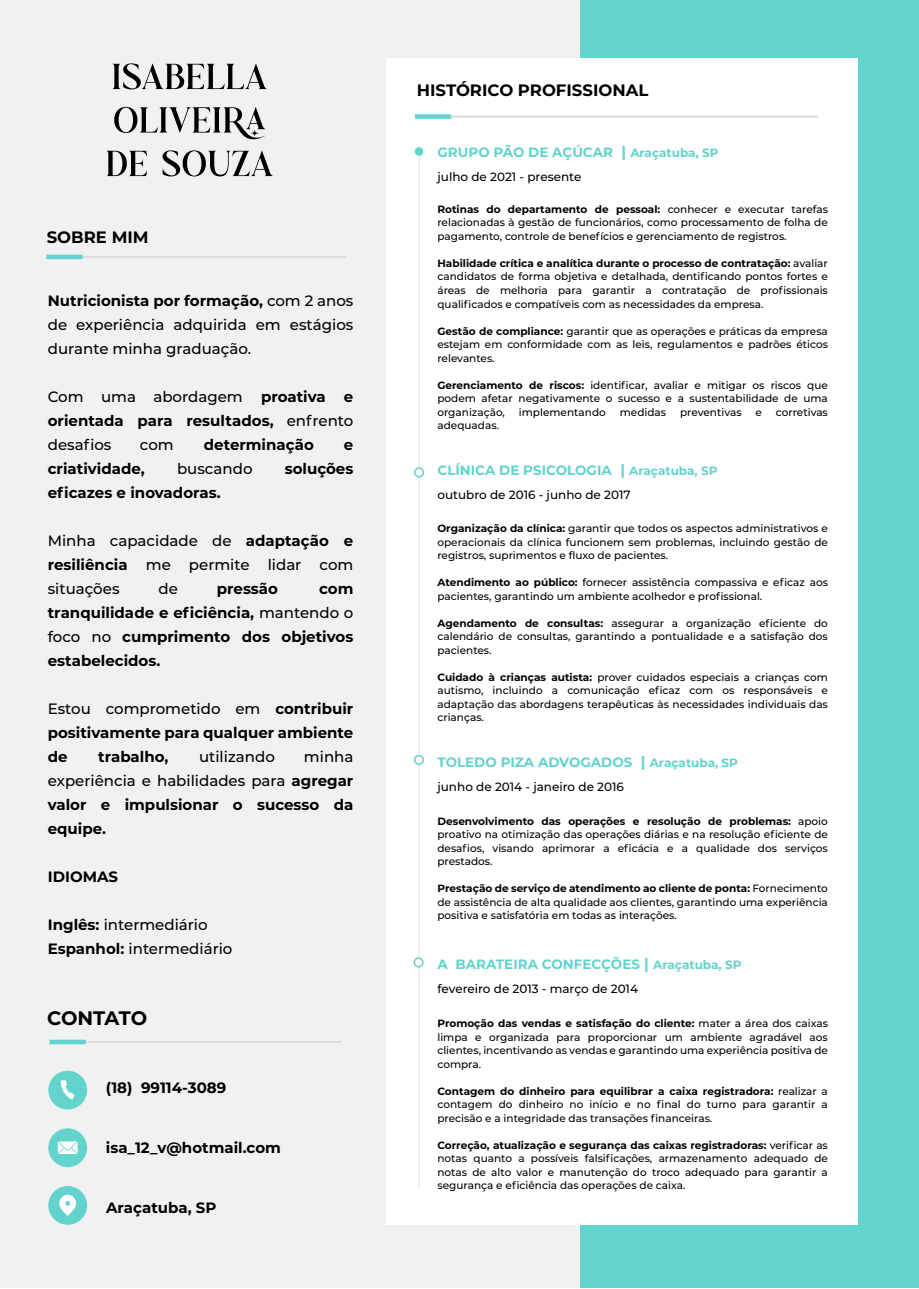
<style>
.page{position:relative;width:919px;height:1289px;background:#fff}
.page>*{position:absolute;margin:0;border:0;box-sizing:border-box;transform-origin:0 0}
.t1{font:700 19.5px "Montserrat";letter-spacing:-.01em;color:#000}
.t2{font:700 16.5px "Montserrat";color:#000}
.t3{font:700 15px/24px "Montserrat";color:#000;text-align:justify}
.t4{font:500 15px/24px "Montserrat";color:#000;text-align:justify}
.t5{font:700 13.5px "Montserrat";color:#62d3cd}
.t6{font:500 12px "Montserrat";color:#000}
.t7{font:500 10.5px/13.5px "Montserrat";color:#000;text-align:justify}
.s1{font-weight:700}
.s2{font-weight:500}
.s3{font-size:15px}
.s4{font-size:12px}
</style>
<div class="page">
<div style="left:0;top:0;width:580px;height:1287px;background:#f1f1f2"></div>
<div style="left:580px;top:0;width:338px;height:1287px;background:#62d3cd"></div>
<div style="left:386px;top:58px;width:471px;height:1166px;background:#fff"></div>
<svg style="left:112px;top:63px;width:155px;height:27px"></svg>
<svg style="left:106px;top:107px;width:167px;height:70px"></svg>
<hr style="left:46px;top:256px;width:300px;height:2px;background:#dbdcdd">
<hr style="left:46px;top:255px;width:37px;height:4px;background:#62d3cd">
<hr style="left:50px;top:1041px;width:291px;height:1px;background:#dbdcdd">
<div style="left:50px;top:1039px;width:36px;height:5px;background:#62d3cd"></div>
<div style="left:48px;top:1185px;width:39px;height:39px;background:#62d3cd;border-radius:50%"></div>
<svg style="left:59px;top:1194px;width:17px;height:21px"></svg>
<div style="left:48px;top:1070px;width:39px;height:39px;background:#62d3cd;border-radius:50%"></div>
<svg style="left:61px;top:1080px;width:14px;height:19px"></svg>
<div style="left:48px;top:1128px;width:39px;height:39px;background:#62d3cd;border-radius:50%"></div>
<svg style="left:58px;top:1141px;width:20px;height:13px"></svg>
<hr style="left:415px;top:115px;width:402px;height:3px;background:#dbdcdd">
<div style="left:415px;top:114px;width:36px;height:5px;background:#62d3cd"></div>
<hr style="left:418px;top:156px;width:1px;height:1031px;background:#dbdcdd">
<div style="left:415px;top:147px;width:8px;height:9px;background:#62d3cd;border-radius:50%"></div>
<div style="left:415px;top:468px;width:8px;height:8px;background:#fff;border-radius:50%"></div>
<div style="left:414px;top:467px;width:10px;height:10px;border:2px solid #62d3cd;border-radius:50%"></div>
<div style="left:415px;top:755px;width:8px;height:9px;background:#fff;border-radius:50%"></div>
<div style="left:414px;top:754px;width:10px;height:11px;border:2px solid #62d3cd;border-radius:50%"></div>
<div style="left:414px;top:958px;width:9px;height:8px;background:#fff;border-radius:50%"></div>
<div style="left:413px;top:957px;width:10px;height:10px;border:2px solid #62d3cd;border-radius:50%"></div>
<h2 class="t2" style="left:47px;top:225px;width:103px">SOBRE MIM</h2>
<h3 class="t4" style="left:48px;top:288px;width:307px"><span class="s1">Nutricionista por formação,</span> com 2 anos de experiência adquirida em estágios durante minha graduação.</h3>
<h3 class="t3" style="left:48px;top:384px;width:307px"><span class="s2">Com uma abordagem</span> proativa e orientada para resultados, <span class="s2">enfrento desafios</span></h3>
<h3 class="t4" style="left:140px;top:432px;width:35px">com</h3>
<h3 class="t3" style="left:204px;top:432px;width:111px">determinação</h3>
<h3 class="t3" style="left:344px;top:432px;width:11px">e</h3>
<h3 class="t3" style="left:48px;top:456px;width:99px">criatividade,</h3>
<h3 class="t4" style="left:177px;top:456px;width:77px">buscando</h3>
<h3 class="t3" style="left:285px;top:456px;width:70px">soluções</h3>
<h3 class="t3" style="left:48px;top:480px;width:174px">eficazes e inovadoras.</h3>
<h3 class="t4" style="left:48px;top:528px;width:307px">Minha capacidade de <span class="s1">adaptação e resiliência</span> me permite lidar com situações</h3>
<h3 class="t4" style="left:158px;top:576px;width:21px">de</h3>
<h3 class="t3" style="left:217px;top:576px;width:63px">pressão</h3>
<h3 class="t3" style="left:48px;top:576px;width:307px;text-indent:271px">com tranquilidade e eficiência, <span class="s2">mantendo o foco no</span> cumprimento dos objetivos estabelecidos.</h3>
<h3 class="t3" style="left:48px;top:696px;width:307px"><span class="s2">Estou comprometido em</span> contribuir positivamente para qualquer ambiente de</h3>
<h3 class="t3" style="left:48px;top:744px;width:307px;text-indent:256px"><span class="s2">minha experiência e habilidades para</span> agregar valor e impulsionar o sucesso da equipe.</h3>
<h3 class="t3" style="left:48px;top:864px;width:72px">IDIOMAS</h3>
<h3 class="t4" style="left:48px;top:912px;width:186px"><span class="s1">Inglês:</span> intermediário<br><span class="s1">Espanhol:</span> intermediário</h3>
<h3 class="t3" style="left:98px;top:744px;width:72px">trabalho,</h3>
<h3 class="t4" style="left:199px;top:744px;width:77px">utilizando</h3>
<h1 class="t1" style="left:47px;top:1003px;width:102px">CONTATO</h1>
<h3 class="t3" style="left:106px;top:1074px;width:122px">(18) 99114-3089</h3>
<h3 class="t3" style="left:106px;top:1134px;width:176px">isa_12_v@hotmail.com</h3>
<h3 class="t3" style="left:106px;top:1194px;width:112px">Araçatuba, SP</h3>
<h2 class="t2" style="left:417px;top:78px;width:233px">HISTÓRICO PROFISSIONAL</h2>
<p class="t5" style="left:437px;top:142px;width:283px">GRUPO PÃO DE AÇÚCAR <span class="s3">|</span> <span class="s4">Araçatuba, SP</span></p>
<p class="t6" style="left:437px;top:168px;width:145px">julho de 2021 - presente</p>
<p class="t7" style="left:437px;top:202px;width:392px"><span class="s1">Rotinas do departamento de pessoal:</span> conhecer e executar tarefas relacionadas à gestão de funcionários, como processamento de folha de pagamento, controle de benefícios e gerenciamento de registros.</p>
<p class="t7" style="left:437px;top:256px;width:392px"><span class="s1">Habilidade crítica e analítica durante o processo de contratação:</span> avaliar candidatos de forma objetiva e detalhada, dentificando pontos fortes e áreas de melhoria para garantir a contratação de profissionais qualificados e compatíveis com as necessidades da empresa.</p>
<p class="t7" style="left:437px;top:323px;width:392px"><span class="s1">Gestão de compliance:</span> garantir que as operações e práticas da empresa estejam em conformidade com as leis, regulamentos e padrões éticos relevantes.</p>
<p class="t7" style="left:437px;top:377px;width:392px"><span class="s1">Gerenciamento de riscos:</span> identificar, avaliar e mitigar os riscos que podem afetar negativamente o sucesso e a sustentabilidade de uma organização,</p>
<p class="t7" style="left:519px;top:404px;width:88px">implementando</p>
<p class="t7" style="left:619px;top:404px;width:48px">medidas</p>
<p class="t7" style="left:680px;top:404px;width:63px">preventivas</p>
<p class="t7" style="left:755px;top:404px;width:8px">e</p>
<p class="t7" style="left:775px;top:404px;width:53px">corretivas</p>
<p class="t7" style="left:437px;top:418px;width:63px">adequadas.</p>
<p class="t5" style="left:437px;top:460px;width:281px">CLÍNICA DE PSICOLOGIA <span class="s3">|</span> <span class="s4">Araçatuba, SP</span></p>
<p class="t6" style="left:437px;top:486px;width:195px">outubro de 2016 - junho de 2017</p>
<p class="t7" style="left:437px;top:521px;width:392px"><span class="s1">Organização da clínica:</span> garantir que todos os aspectos administrativos e operacionais da clínica funcionem sem problemas, incluindo gestão de registros, suprimentos e fluxo de pacientes.</p>
<p class="t7" style="left:437px;top:575px;width:392px"><span class="s1">Atendimento ao público:</span> fornecer assistência compassiva e eficaz aos pacientes, garantindo um ambiente acolhedor e profissional.</p>
<p class="t7" style="left:437px;top:616px;width:392px"><span class="s1">Agendamento de consultas:</span> assegurar a organização eficiente do calendário de consultas, garantindo a pontualidade e a satisfação dos pacientes.</p>
<p class="t7" style="left:437px;top:670px;width:392px"><span class="s1">Cuidado à crianças autista:</span> prover cuidados especiais a crianças com autismo, incluindo a comunicação eficaz com os responsáveis e adaptação das abordagens terapêuticas às necessidades individuais das crianças.</p>
<p class="t5" style="left:437px;top:752px;width:302px">TOLEDO PIZA ADVOGADOS <span class="s3">|</span> <span class="s4">Araçatuba, SP</span></p>
<p class="t6" style="left:437px;top:778px;width:188px">junho de 2014 - janeiro de 2016</p>
<p class="t7" style="left:437px;top:813px;width:392px"><span class="s1">Desenvolvimento das operações e resolução de problemas:</span> apoio proativo na otimização das operações diárias e na resolução eficiente de desafios, visando aprimorar a eficácia e a qualidade dos serviços prestados.</p>
<p class="t7" style="left:437px;top:881px;width:392px"><span class="s1">Prestação de serviço de atendimento ao cliente de ponta:</span> Fornecimento de assistência de alta qualidade aos clientes, garantindo uma experiência positiva e satisfatória em todas as interações.</p>
<p class="t5" style="left:437px;top:954px;width:305px">A BARATEIRA CONFECÇÕES <span class="s3">|</span> <span class="s4">Araçatuba, SP</span></p>
<p class="t6" style="left:437px;top:980px;width:202px">fevereiro de 2013 - março de 2014</p>
<p class="t7" style="left:437px;top:1016px;width:392px"><span class="s1">Promoção das vendas e satisfação do cliente:</span> mater a área dos caixas limpa e organizada para proporcionar um ambiente agradável aos clientes, incentivando as vendas e garantindo uma experiência positiva de compra.</p>
<p class="t7" style="left:437px;top:1083px;width:392px"><span class="s1">Contagem do dinheiro para equilibrar a caixa registradora:</span> realizar a contagem do dinheiro no início e no final do turno para garantir a precisão e a integridade das transações financeiras.</p>
<p class="t7" style="left:437px;top:1137px;width:392px"><span class="s1">Correção, atualização e segurança das caixas registradoras:</span> verificar as notas quanto a possíveis falsificações, armazenamento adequado de notas de alto valor e manutenção do troco adequado para garantir a segurança e eficiência das operações de caixa.</p>
</div>
